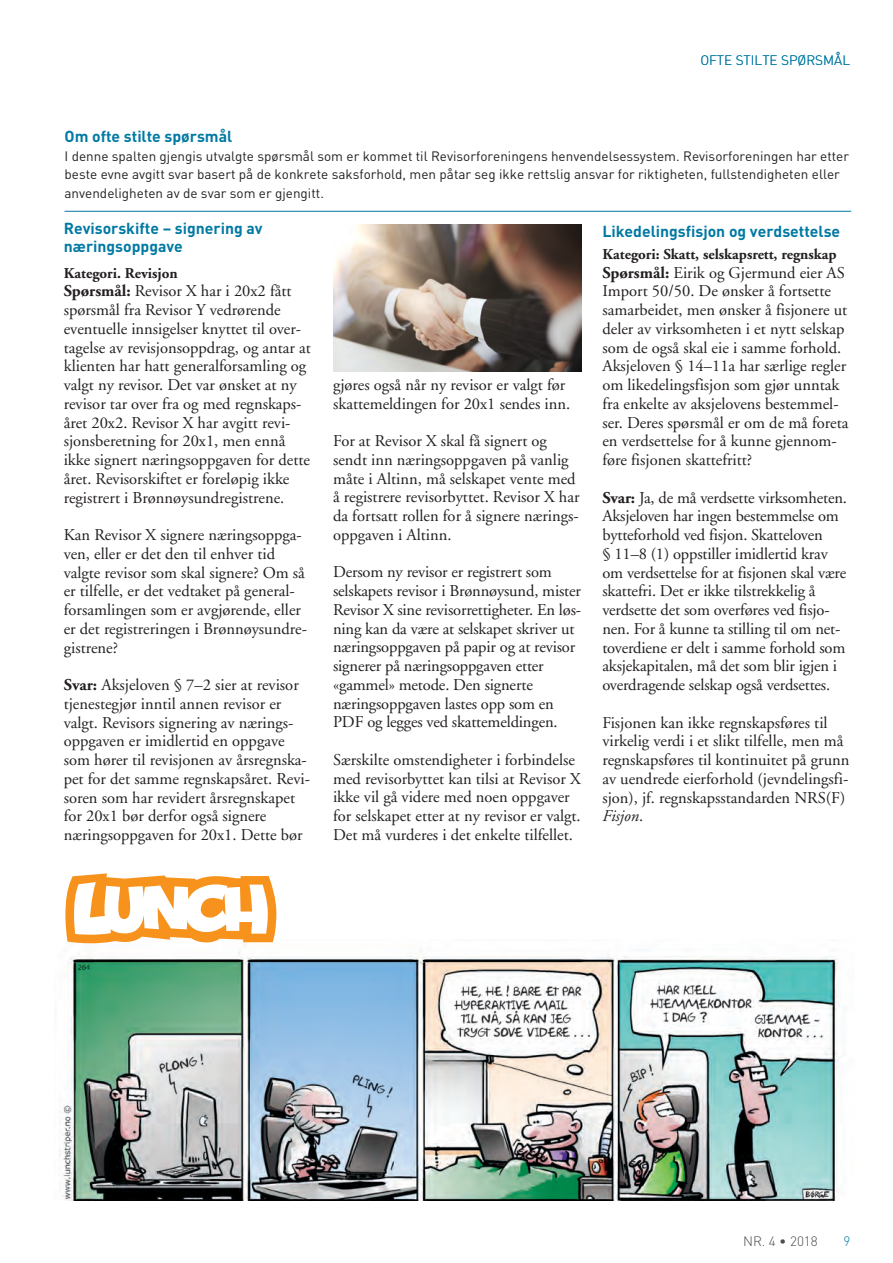
<style>
.page{position:relative;width:893px;height:1263px;background:#fff}
.page>*{position:absolute;margin:0;border:0;box-sizing:border-box;transform-origin:0 0}
.t1{font:16.5px/18.8px "Adobe Garamond";color:#231f20}
.t2{font:700 15.75px/18px "DIN";color:#0079a3}
.t3{font:700 15px "Adobe Garamond";color:#231f20}
.t4{font:13.5px/18.8px "DIN";color:#231f20}
.t5{font:300 13.5px "DIN";color:#0079a3}
.t6{font:300 13.5px "DIN";color:#4b4c4d}
.s1{font-weight:700}
.s2{font-style:italic}
</style>
<div class="page">
<img style="left:59px;top:944px;width:780px;height:256px">
<svg style="left:65px;top:873px;width:211px;height:71px"></svg>
<hr style="left:65px;top:211px;width:786px;height:1px;background:#0079a3">
<img style="left:333px;top:224px;width:248px;height:147px">
<p class="t5" style="left:700px;top:52px;width:17px">OFTE</p>
<p class="t5" style="left:736px;top:52px;width:8px">STILTE</p>
<p class="t5" style="left:781px;top:52px;width:10px">SPØRSMÅL</p>
<p class="t5" style="left:709px;top:52px;width:142px">FTE STILTE SPØRSMÅL</p>
<p class="t2" style="left:65px;top:126px;width:169px">Om ofte stilte spørsmål</p>
<p class="t4" style="left:65px;top:146px;width:786px">I denne spalten gjengis utvalgte spørsmål som er kommet til Revisorforeningens henvendelsessystem. Revisorforeningen har etter beste evne avgitt svar basert på de konkrete saksforhold, men påtar seg ikke rettslig ansvar for riktigheten, fullstendigheten eller anvendeligheten av de svar som er gjengitt.</p>
<p class="t2" style="left:64px;top:219px;width:200px">Revisorskifte – signering av næringsoppgave</p>
<p class="t3" style="left:64px;top:265px;width:115px">Kategori. Revisjon</p>
<p class="t1" style="left:64px;top:282px;width:249px"><span class="s1">Spørsmål:</span> Revisor X har i 20x2 fått spørsmål fra Revisor Y vedrørende eventuelle innsigelser knyttet til over&shy;tagelse av revisjonsoppdrag, og antar at klienten har hatt generalforsamling og valgt ny revisor. Det var ønsket at ny revisor tar over fra og med regnskaps&shy;året 20x2. Revisor X har avgitt revi&shy;sjonsberetning for 20x1, men ennå ikke signert næringsoppgaven for dette året. Revisorskiftet er foreløpig ikke registrert i Brønnøysundregistrene.</p>
<p class="t1" style="left:64px;top:526px;width:245px">Kan Revisor X signere næringsoppga&shy;ven, eller er det den til enhver tid valgte revisor som skal signere? Om så er tilfelle, er det vedtaket på general&shy;forsamlingen som er avgjørende, eller er det registreringen i Brønnøysundre&shy;gistrene?</p>
<p class="t1" style="left:64px;top:676px;width:248px"><span class="s1">Svar:</span> Aksjeloven § 7–2 sier at revisor tjenestegjør inntil annen revisor er valgt. Revisors signering av nærings&shy;oppgaven er imidlertid en oppgave som hører til revisjonen av årsregnska&shy;pet for det samme regnskapsåret. Revi&shy;soren som har revidert årsregnskapet for 20x1 bør derfor også signere næringsoppgaven for 20x1. Dette bør</p>
<p class="t2" style="left:602px;top:222px;width:239px">Likedelingsfisjon og verdsettelse</p>
<p class="t3" style="left:602px;top:246px;width:236px">Kategori: Skatt, selskapsrett, regnskap</p>
<p class="t1" style="left:602px;top:263px;width:248px"><span class="s1">Spørsmål:</span> Eirik og Gjermund eier AS Import 50/50. De ønsker å fortsette samarbeidet, men ønsker å fisjonere ut deler av virksomheten i et nytt selskap som de også skal eie i samme forhold.<br>Aksjeloven § 14–11a har særlige regler om likedelingsfisjon som gjør unntak fra enkelte av aksjelovens bestemmel&shy;ser. Deres spørsmål er om de må foreta en verdsettelse for å kunne gjennom&shy;føre fisjonen skattefritt?</p>
<p class="t1" style="left:602px;top:488px;width:246px"><span class="s1">Svar:</span> Ja, de må verdsette virksomheten.<br>Aksjeloven har ingen bestemmelse om bytteforhold ved fisjon. Skatteloven<br>§ 11–8 (1) oppstiller imidlertid krav om verdsettelse for at fisjonen skal være skattefri. Det er ikke tilstrekkelig å verdsette det som overføres ved fisjo&shy;nen. For å kunne ta stilling til om net&shy;toverdiene er delt i samme forhold som aksjekapitalen, må det som blir igjen i overdragende selskap også verdsettes.</p>
<p class="t1" style="left:602px;top:713px;width:249px">Fisjonen kan ikke regnskapsføres til virkelig verdi i et slikt tilfelle, men må regnskapsføres til kontinuitet på grunn av uendrede eierforhold (jevndelingsfi&shy;sjon), jf. regnskapsstandarden NRS(F)<br><span class="s2">Fisjon</span>.</p>
<p class="t1" style="left:333px;top:376px;width:239px">gjøres også når ny revisor er valgt før skattemeldingen for 20x1 sendes inn.</p>
<p class="t1" style="left:333px;top:432px;width:248px">For at Revisor X skal få signert og sendt inn næringsoppgaven på vanlig måte i Altinn, må selskapet vente med å registrere revisorbyttet. Revisor X har da fortsatt rollen for å signere nærings&shy;oppgaven i Altinn.</p>
<p class="t1" style="left:333px;top:563px;width:250px">Dersom ny revisor er registrert som selskapets revisor i Brønnøysund, mister Revisor X sine revisorrettigheter. En løs&shy;ning kan da være at selskapet skriver ut næringsoppgaven på papir og at revisor signerer på næringsoppgaven etter «gammel» metode. Den signerte næringsoppgaven lastes opp som en PDF og legges ved skattemeldingen.</p>
<p class="t1" style="left:333px;top:751px;width:249px">Særskilte omstendigheter i forbindelse med revisorbyttet kan tilsi at Revisor X ikke vil gå videre med noen oppgaver for selskapet etter at ny revisor er valgt.<br>Det må vurderes i det enkelte tilfellet.</p>
<p class="t6" style="left:743px;top:1232px;width:76px">NR. 4 • 2018</p>
<p class="t5" style="left:843px;top:1232px;width:8px">9</p>
</div>
